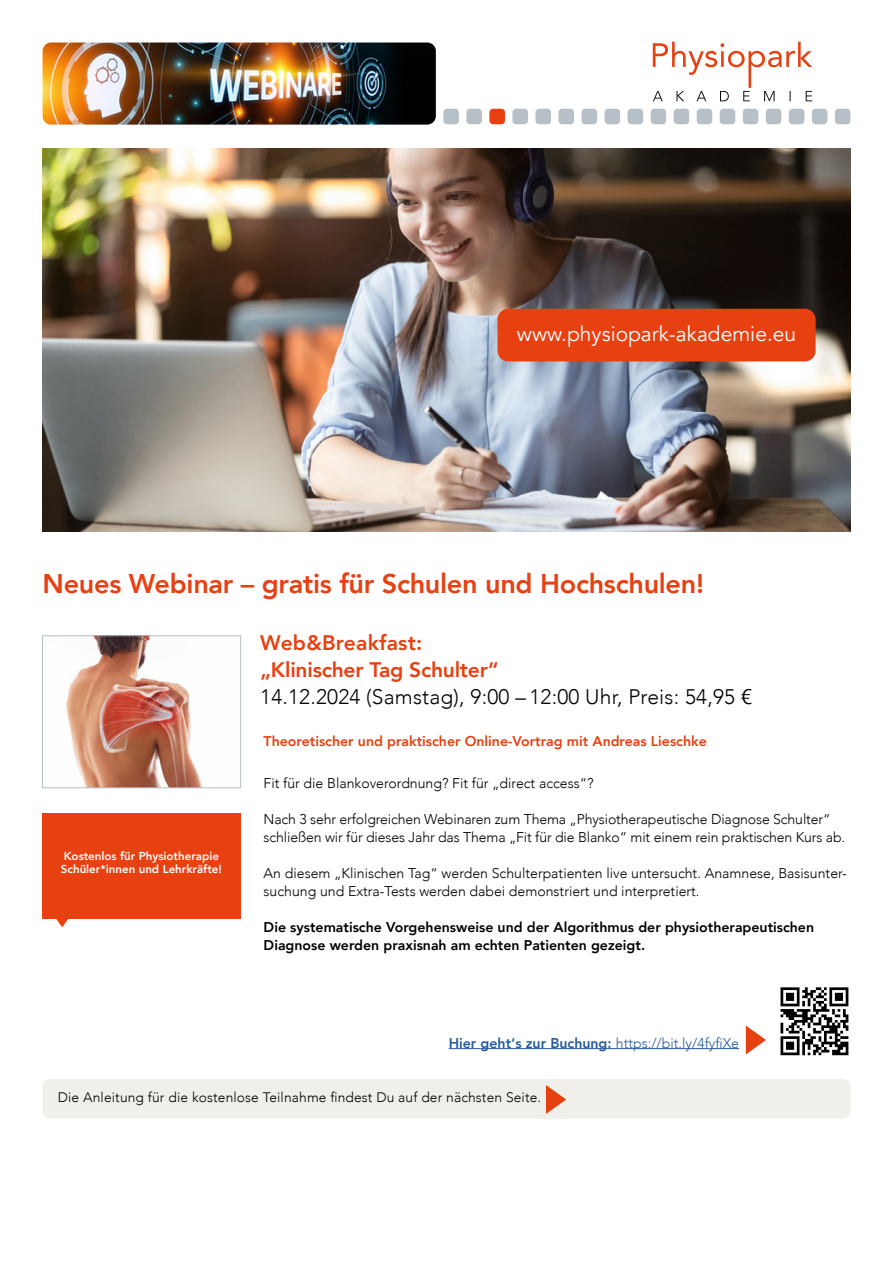
<style>
.page{position:relative;width:893px;height:1263px;background:#fff}
.page>*{position:absolute;margin:0;border:0;box-sizing:border-box;transform-origin:0 0}
.t1{font:800 27px "Avenir";letter-spacing:-.01em;color:#e74011}
.t2{font:300 21px "Avenir";letter-spacing:.01em;color:#000}
.t3{font:800 21px/27px "Avenir";letter-spacing:-.01em;color:#e74011}
.t4{font:21px "Avenir";color:#fff}
.t5{font:300 14.1px/18px "Avenir";color:#000}
.t6{font:800 14.1px/18px "Avenir";color:#000}
.t7{font:800 14.1px "Avenir";color:#e74011}
.t8{font:300 14.1px "Avenir";color:#275b9b}
.t9{font:300 13.8px "Avenir";letter-spacing:.01em;color:#000}
.t10{font:800 11.55px/13.5px "Avenir";color:#fff}
.s1{font-weight:800}
</style>
<div class="page">
<img style="left:43px;top:43px;width:393px;height:82px">
<div style="left:558px;top:109px;width:16px;height:15px;background:#b6c0c6;border-radius:4px"></div>
<div style="left:720px;top:109px;width:15px;height:15px;background:#b6c0c6;border-radius:4px"></div>
<div style="left:582px;top:109px;width:15px;height:15px;background:#b6c0c6;border-radius:4px"></div>
<div style="left:743px;top:109px;width:15px;height:15px;background:#b6c0c6;border-radius:4px"></div>
<div style="left:605px;top:109px;width:15px;height:15px;background:#b6c0c6;border-radius:4px"></div>
<div style="left:766px;top:109px;width:15px;height:15px;background:#b6c0c6;border-radius:4px"></div>
<div style="left:628px;top:109px;width:15px;height:15px;background:#b6c0c6;border-radius:4px"></div>
<div style="left:789px;top:109px;width:15px;height:15px;background:#b6c0c6;border-radius:4px"></div>
<div style="left:489px;top:109px;width:16px;height:15px;background:#e74011;border-radius:4px"></div>
<div style="left:466px;top:109px;width:16px;height:15px;background:#b6c0c6;border-radius:4px"></div>
<div style="left:443px;top:109px;width:16px;height:15px;background:#b6c0c6;border-radius:4px"></div>
<div style="left:651px;top:109px;width:15px;height:15px;background:#b6c0c6;border-radius:4px"></div>
<div style="left:812px;top:109px;width:15px;height:15px;background:#b6c0c6;border-radius:4px"></div>
<div style="left:512px;top:109px;width:16px;height:15px;background:#b6c0c6;border-radius:4px"></div>
<div style="left:674px;top:109px;width:15px;height:15px;background:#b6c0c6;border-radius:4px"></div>
<div style="left:835px;top:109px;width:15px;height:15px;background:#b6c0c6;border-radius:4px"></div>
<div style="left:535px;top:109px;width:16px;height:15px;background:#b6c0c6;border-radius:4px"></div>
<div style="left:697px;top:109px;width:15px;height:15px;background:#b6c0c6;border-radius:4px"></div>
<svg style="left:653px;top:42px;width:159px;height:59px"></svg>
<img style="left:66px;top:637px;width:136px;height:149px">
<div style="left:42px;top:635px;width:199px;height:153px;border:1px solid #b6c0c6"></div>
<svg style="left:56px;top:919px;width:12px;height:8px"></svg>
<div style="left:43px;top:813px;width:198px;height:106px;background:#e74011"></div>
<img style="left:43px;top:149px;width:807px;height:382px">
<div style="left:497px;top:309px;width:319px;height:52px;background:#e74011;border-radius:11px"></div>
<div style="left:43px;top:1079px;width:807px;height:39px;background:#f1efe9;border-radius:7px"></div>
<svg style="left:546px;top:1085px;width:20px;height:29px"></svg>
<svg style="left:746px;top:1025px;width:20px;height:29px"></svg>
<hr style="left:449px;top:1048px;width:290px;height:1px;background:#275b9b">
<svg style="left:780px;top:987px;width:68px;height:68px"></svg>
<h2 class="t4" style="left:517px;top:321px;width:281px">www.physiopark-akademie.eu</h2>
<h1 class="t1" style="left:43px;top:562px;width:663px">Neues Webinar – gratis für Schulen und Hochschulen!</h1>
<p class="t10" style="left:61px;top:849px;width:163px">Kostenlos für Physiotherapie<br>Schüler*innen und Lehrkräfte!</p>
<h2 class="t3" style="left:260px;top:630px;width:240px">Web&amp;Breakfast: „Klinischer Tag Schulter“</h2>
<h2 class="t2" style="left:260px;top:685px;width:494px">14.12.2024 (Samstag), 9:00 – 12:00 Uhr, Preis: 54,95 €</h2>
<p class="t7" style="left:264px;top:730px;width:445px">Theoretischer und praktischer Online-Vortrag mit Andreas Lieschke</p>
<p class="t5" style="left:264px;top:774px;width:331px">Fit für die Blankoverordnung? Fit für „direct access“?</p>
<p class="t5" style="left:264px;top:810px;width:583px">Nach 3 sehr erfolgreichen Webinaren zum Thema „Physiotherapeutische Diagnose Schulter“ schließen wir für dieses Jahr das Thema „Fit für die Blanko“ mit einem rein praktischen Kurs ab.</p>
<p class="t5" style="left:264px;top:864px;width:585px">An diesem „Klinischen Tag“ werden Schulterpatienten live untersucht. Anamnese, Basisunter&shy;suchung und Extra-Tests werden dabei demonstriert und interpretiert.</p>
<p class="t6" style="left:264px;top:918px;width:552px">Die systematische Vorgehensweise und der Algorithmus der physiotherapeutischen<br>Diagnose werden praxisnah am echten Patienten gezeigt.</p>
<p class="t8" style="left:449px;top:1034px;width:292px"><span class="s1">Hier geht‘s zur Buchung:</span> https://bit.ly/4fyfiXe</p>
<p class="t9" style="left:58px;top:1089px;width:485px">Die Anleitung für die kostenlose Teilnahme findest Du auf der nächsten Seite.</p>
</div>
